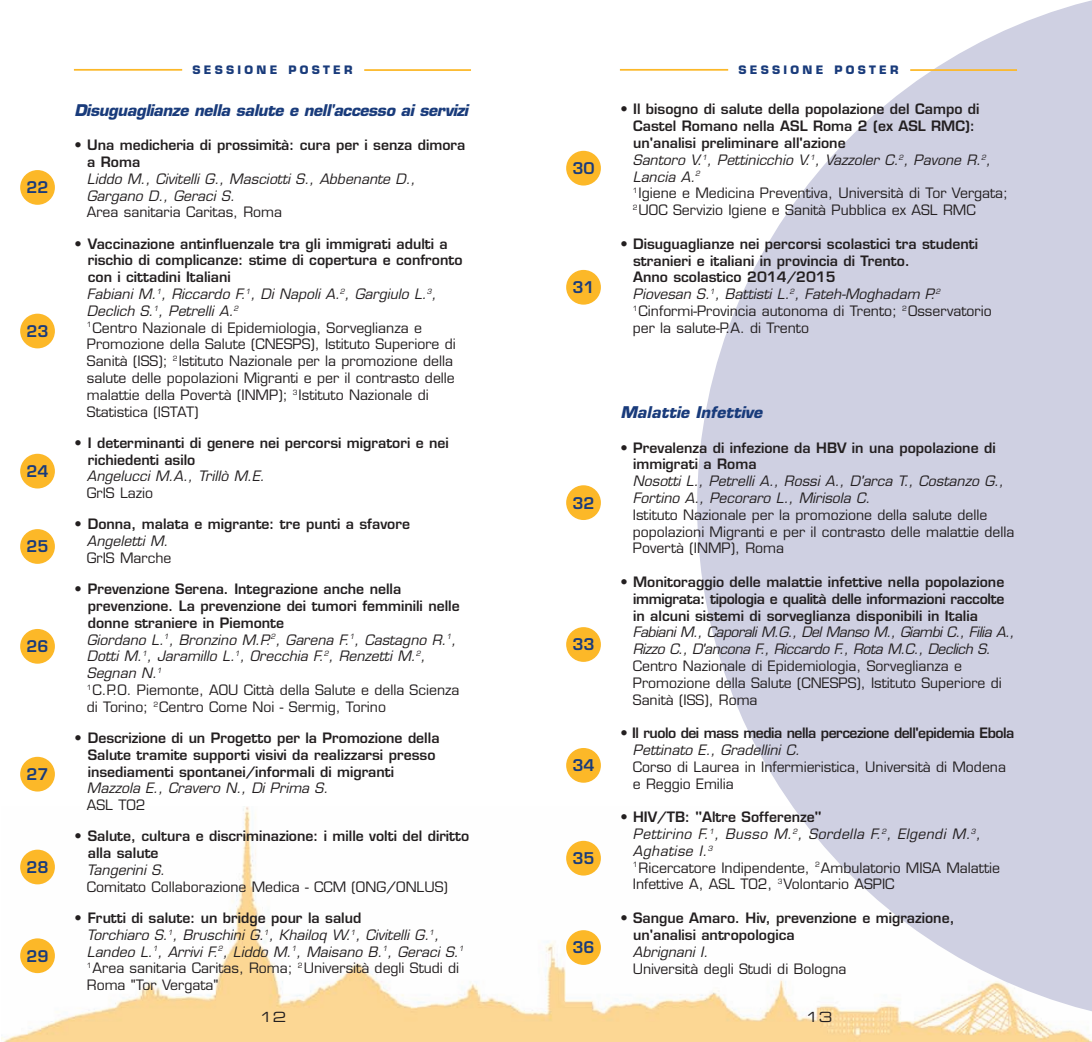
<style>
.page{position:relative;width:1092px;height:1042px;background:#fff}
.page>*{position:absolute;margin:0;border:0;box-sizing:border-box;transform-origin:0 0}
.t1{font:italic 700 15.75px "Eurostile";letter-spacing:-.02em;color:#193b7b}
.t2{font:600 15.75px "Eurostile";color:#193b7b}
.t3{font:italic 700 15.75px "Eurostile";color:#193b7b}
.t4{font:600 14px/16.8px "Eurostile";color:#231f20}
.t5{font:14px/16.8px "Eurostile";color:#231f20}
.t6{font:italic 14px/16.8px "Eurostile";color:#231f20}
.t7{font:italic 14px/16.8px "Eurostile";letter-spacing:-.035em;color:#231f20}
.t8{font:600 14px "Eurostile";letter-spacing:-.035em;color:#231f20}
.t9{font:14px "Eurostile Extended Two";color:#231f20}
.t10{font:700 11.38px "Eurostile";letter-spacing:.29em;color:#193b7b}
.s1{font-weight:600}
.s2{font-style:italic}
.s3{font-weight:400;font-style:italic}
.s4{font-weight:400}
.s5{font-weight:600;font-style:normal}
.s6{font-style:normal}
</style>
<div class="page">
<img style="left:2px;top:806px;width:1089px;height:236px">
<svg style="left:697px;top:0;width:394px;height:1027px;fill:#cfd0e2"></svg>
<hr style="left:74px;top:69px;width:108px;height:2px;background:#fcb828">
<hr style="left:364px;top:69px;width:107px;height:2px;background:#fcb828">
<hr style="left:620px;top:69px;width:108px;height:2px;background:#fcb828">
<hr style="left:910px;top:69px;width:106px;height:2px;background:#fcb828">
<div style="left:20px;top:170px;width:35px;height:35px;background:#fcb828;border-radius:50%"></div>
<div style="left:20px;top:314px;width:35px;height:34px;background:#fcb828;border-radius:50%"></div>
<div style="left:20px;top:454px;width:35px;height:34px;background:#fcb828;border-radius:50%"></div>
<div style="left:20px;top:529px;width:35px;height:35px;background:#fcb828;border-radius:50%"></div>
<div style="left:20px;top:629px;width:35px;height:35px;background:#fcb828;border-radius:50%"></div>
<div style="left:20px;top:757px;width:35px;height:34px;background:#fcb828;border-radius:50%"></div>
<div style="left:20px;top:849px;width:35px;height:35px;background:#fcb828;border-radius:50%"></div>
<div style="left:20px;top:938px;width:35px;height:35px;background:#fcb828;border-radius:50%"></div>
<div style="left:566px;top:151px;width:35px;height:35px;background:#fcb828;border-radius:50%"></div>
<div style="left:566px;top:270px;width:35px;height:35px;background:#fcb828;border-radius:50%"></div>
<div style="left:566px;top:485px;width:35px;height:35px;background:#fcb828;border-radius:50%"></div>
<div style="left:566px;top:627px;width:35px;height:35px;background:#fcb828;border-radius:50%"></div>
<div style="left:566px;top:748px;width:35px;height:35px;background:#fcb828;border-radius:50%"></div>
<div style="left:566px;top:841px;width:35px;height:34px;background:#fcb828;border-radius:50%"></div>
<div style="left:566px;top:930px;width:35px;height:35px;background:#fcb828;border-radius:50%"></div>
<p class="t2" style="left:26px;top:182px;width:24px">22</p>
<p class="t2" style="left:26px;top:325px;width:24px">23</p>
<p class="t2" style="left:26px;top:465px;width:24px">24</p>
<p class="t2" style="left:26px;top:540px;width:24px">25</p>
<p class="t2" style="left:26px;top:640px;width:24px">26</p>
<p class="t2" style="left:26px;top:768px;width:24px">27</p>
<p class="t2" style="left:26px;top:861px;width:24px">28</p>
<p class="t2" style="left:26px;top:950px;width:24px">29</p>
<p class="t10" style="left:192px;top:66px;width:162px">SESSIONE POSTER</p>
<p class="t1" style="left:74px;top:104px;width:395px">Disuguaglianze nella salute e nell'accesso ai servizi</p>
<p class="t4" style="left:87px;top:138px;width:379px;text-indent:-13px">• Una medicheria di prossimità: cura per i senza dimora a Roma</p>
<p class="t6" style="left:87px;top:172px;width:330px">Liddo M., Civitelli G., Masciotti S., Abbenante D.,<br>Gargano D., Geraci S.</p>
<p class="t5" style="left:87px;top:205px;width:197px">Area sanitaria Caritas, Roma</p>
<p class="t5" style="left:87px;top:236px;width:377px;text-indent:-12px"><span class="s1">• Vaccinazione antinfluenzale tra gli immigrati adulti a rischio di complicanze: stime di copertura e confronto con i cittadini Italiani<br></span><span class="s2">Fabiani M.</span><sup>1</sup><span class="s2">, Riccardo F.</span><sup>1</sup><span class="s2">, Di Napoli A.</span><sup>2</sup><span class="s2">, Gargiulo L.</span><sup>3</sup><span class="s2">, Declich S.</span><sup>1</sup><span class="s2">, Petrelli A.</span><sup>2<br></sup><sup>1</sup>Centro Nazionale di Epidemiologia, Sorveglianza e Promozione della Salute (CNESPS), Istituto Superiore di Sanità (ISS); <sup>2</sup>Istituto Nazionale per la promozione della salute delle popolazioni Migranti e per il contrasto delle malattie della Povertà (INMP); <sup>3</sup>Istituto Nazionale di Statistica (ISTAT)</p>
<p class="t4" style="left:88px;top:436px;width:362px;text-indent:-13px">• I determinanti di genere nei percorsi migratori e nei richiedenti asilo</p>
<p class="t6" style="left:87px;top:469px;width:179px">Angelucci M.A., Trillò M.E.</p>
<p class="t5" style="left:87px;top:486px;width:68px">GrIS Lazio</p>
<p class="t4" style="left:74px;top:517px;width:337px">• Donna, malata e migrante: tre punti a sfavore</p>
<p class="t6" style="left:87px;top:534px;width:83px">Angeletti M.</p>
<p class="t5" style="left:87px;top:551px;width:86px">GrIS Marche</p>
<p class="t4" style="left:87px;top:582px;width:374px;text-indent:-12px">• Prevenzione Serena. Integrazione anche nella prevenzione. La prevenzione dei tumori femminili nelle donne straniere in Piemonte<br><span class="s3">Giordano L.</span><sup>1</sup><span class="s3">, Bronzino M.P.</span><sup>2</sup><span class="s3">, Garena F.</span><sup>1</sup><span class="s3">, Castagno R.</span><sup>1</sup><span class="s3">, Dotti M.</span><sup>1</sup><span class="s3">, Jaramillo L.</span><sup>1</sup><span class="s3">, Orecchia F.</span><sup>2</sup><span class="s3">, Renzetti M.</span><sup>2</sup><span class="s3">, Segnan N.</span><sup>1<br></sup><sup>1</sup><span class="s4">C.P.O. Piemonte, AOU Città della Salute e della Scienza di Torino;</span> <sup>2</sup><span class="s4">Centro Come Noi - Sermig, Torino</span></p>
<p class="t4" style="left:88px;top:731px;width:353px;text-indent:-13px">• Descrizione di un Progetto per la Promozione della<br>Salute tramite supporti visivi da realizzarsi presso insediamenti spontanei/informali di migranti</p>
<p class="t6" style="left:87px;top:781px;width:243px">Mazzola E., Cravero N., Di Prima S.</p>
<p class="t5" style="left:87px;top:798px;width:60px">ASL TO2</p>
<p class="t4" style="left:88px;top:829px;width:383px;text-indent:-13px">• Salute, cultura e discriminazione: i mille volti del diritto alla salute</p>
<p class="t6" style="left:87px;top:863px;width:80px">Tangerini S.</p>
<p class="t5" style="left:87px;top:879px;width:362px">Comitato Collaborazione Medica - CCM (ONG/ONLUS)</p>
<p class="t6" style="left:87px;top:911px;width:378px;text-indent:-12px"><span class="s5">• Frutti di salute: un bridge pour la salud<br></span>Torchiaro S.<sup>1</sup>, Bruschini G.<sup>1</sup>, Khailoq W.<sup>1</sup>, Civitelli G.<sup>1</sup>, Landeo L.<sup>1</sup>, Arrivi F.<sup>2</sup>, Liddo M.<sup>1</sup>, Maisano B.<sup>1</sup>, Geraci S.<sup>1<br></sup><sup>1</sup><span class="s6">Area sanitaria Caritas, Roma;</span> <sup>2</sup><span class="s6">Università degli Studi di Roma "Tor Vergata"</span></p>
<p class="t2" style="left:572px;top:162px;width:24px">30</p>
<p class="t2" style="left:572px;top:281px;width:24px">31</p>
<p class="t10" style="left:738px;top:66px;width:162px">SESSIONE POSTER</p>
<p class="t4" style="left:632px;top:102px;width:377px;text-indent:-12px">• Il bisogno di salute della popolazione del Campo di Castel Romano nella ASL Roma 2 (ex ASL RMC): un'analisi preliminare all'azione<br><span class="s3">Santoro V.</span><sup>1</sup><span class="s3">, Pettinicchio V.</span><sup>1</sup><span class="s3">, Vazzoler C.</span><sup>2</sup><span class="s3">, Pavone R.</span><sup>2</sup><span class="s3">, Lancia A.</span><sup>2<br></sup><sup>1</sup><span class="s4">Igiene e Medicina Preventiva, Università di Tor Vergata; </span><sup>2</sup><span class="s4">UOC Servizio Igiene e Sanità Pubblica ex ASL RMC</span></p>
<p class="t4" style="left:632px;top:237px;width:360px;text-indent:-12px">• Disuguaglianze nei percorsi scolastici tra studenti stranieri e italiani in provincia di Trento.<br>Anno scolastico 2014/2015<br><span class="s3">Piovesan S.</span><sup>1</sup><span class="s3">, Battisti L.</span><sup>2</sup><span class="s3">, Fateh-Moghadam P.</span><sup>2<br></sup><sup>1</sup><span class="s4">Cinformi-Provincia autonoma di Trento;</span> <sup>2</sup><span class="s4">Osservatorio per la salute-P.A. di Trento</span></p>
<p class="t2" style="left:572px;top:497px;width:24px">32</p>
<p class="t2" style="left:572px;top:638px;width:24px">33</p>
<p class="t2" style="left:572px;top:759px;width:24px">34</p>
<p class="t2" style="left:572px;top:852px;width:24px">35</p>
<p class="t2" style="left:572px;top:941px;width:24px">36</p>
<p class="t3" style="left:620px;top:406px;width:143px">Malattie Infettive</p>
<p class="t4" style="left:633px;top:440px;width:364px;text-indent:-13px">• Prevalenza di infezione da HBV in una popolazione di immigrati a Roma</p>
<p class="t6" style="left:632px;top:474px;width:372px">Nosotti L., Petrelli A., Rossi A., D'arca T., Costanzo G.,<br>Fortino A., Pecoraro L., Mirisola C.</p>
<p class="t5" style="left:632px;top:508px;width:383px">Istituto Nazionale per la promozione della salute delle popolazioni Migranti e per il contrasto delle malattie della<br>Povertà (INMP), Roma</p>
<p class="t4" style="left:633px;top:575px;width:373px;text-align:justify;text-indent:-13px">• Monitoraggio delle malattie infettive nella popolazione immigrata: tipologia e qualità delle informazioni raccolte in alcuni sistemi di sorveglianza disponibili in Italia</p>
<p class="t7" style="left:632px;top:625px;width:383px">Fabiani M., Caporali M.G., Del Manso M., Giambi C., Filia A.,<br>Rizzo C., D'ancona F., Riccardo F., Rota M.C., Declich S.</p>
<p class="t5" style="left:632px;top:659px;width:370px">Centro Nazionale di Epidemiologia, Sorveglianza e<br>Promozione della Salute (CNESPS), Istituto Superiore di<br>Sanità (ISS), Roma</p>
<p class="t8" style="left:620px;top:728px;width:395px">• Il ruolo dei mass media nella percezione dell'epidemia Ebola</p>
<p class="t6" style="left:632px;top:743px;width:169px">Pettinato E., Gradellini C.</p>
<p class="t5" style="left:632px;top:760px;width:374px">Corso di Laurea in Infermieristica, Università di Modena e Reggio Emilia</p>
<p class="t5" style="left:632px;top:810px;width:368px;text-indent:-12px"><span class="s1">• HIV/TB: "Altre Sofferenze"<br></span><span class="s2">Pettirino F.</span><sup>1</sup><span class="s2">, Busso M.</span><sup>2</sup><span class="s2">, Sordella F.</span><sup>2</sup><span class="s2">, Elgendi M.</span><sup>3</sup><span class="s2">, Aghatise I.</span><sup>3<br></sup><sup>1</sup>Ricercatore Indipendente, <sup>2</sup>Ambulatorio MISA Malattie Infettive A, ASL TO2, <sup>3</sup>Volontario ASPIC</p>
<p class="t4" style="left:633px;top:911px;width:323px;text-indent:-13px">• Sangue Amaro. Hiv, prevenzione e migrazione, un'analisi antropologica</p>
<p class="t6" style="left:632px;top:944px;width:77px">Abrignani I.</p>
<p class="t5" style="left:632px;top:961px;width:215px">Università degli Studi di Bologna</p>
<p class="t9" style="left:259px;top:1012px;width:28px">12</p>
<p class="t9" style="left:805px;top:1012px;width:28px">13</p>
</div>
